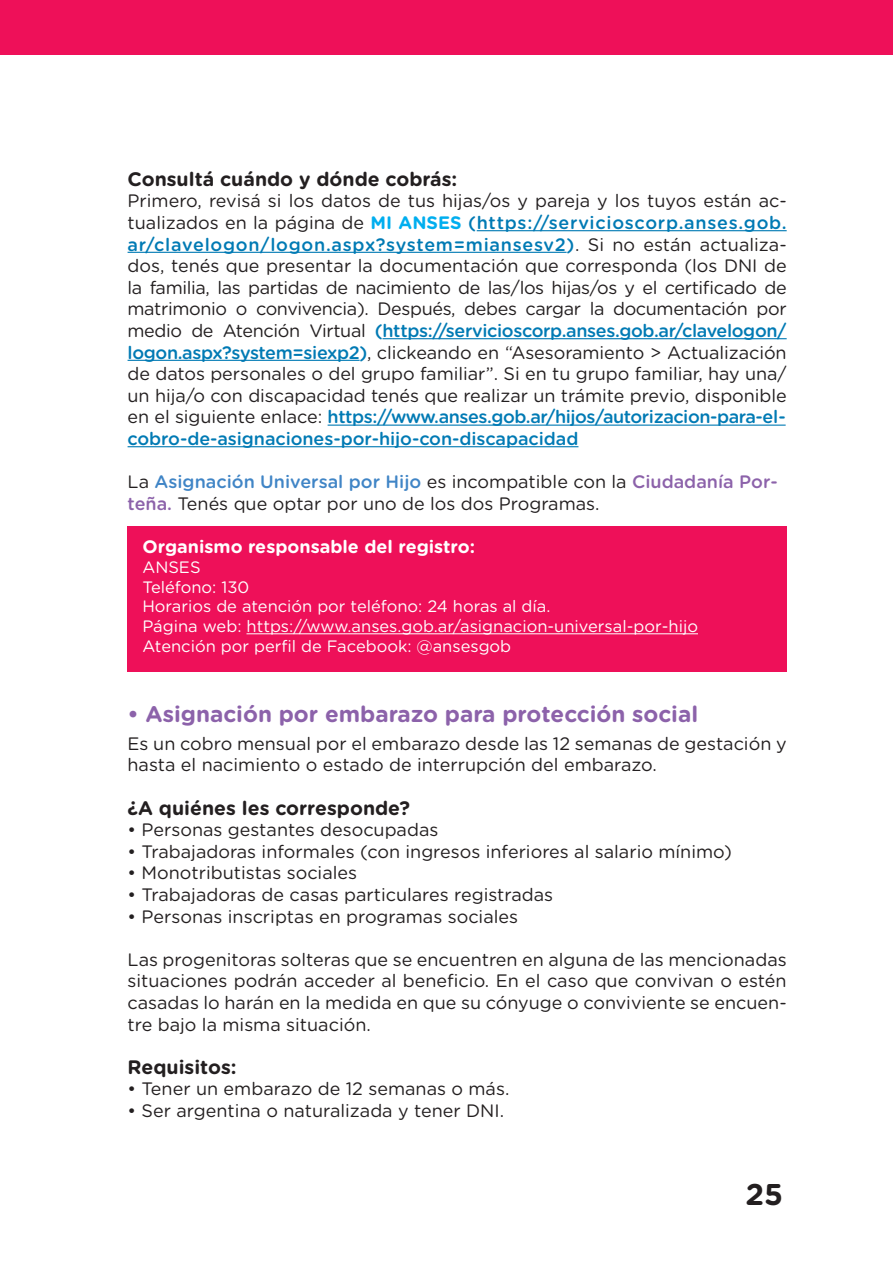
<style>
.page{position:relative;width:893px;height:1263px;background:#fff}
.page>*{position:absolute;margin:0;border:0;box-sizing:border-box;transform-origin:0 0}
.t1{font:700 30px "Gotham Rounded";color:#231f20}
.t2{font:700 22.5px "Gotham Rounded";color:#8c62aa}
.t3{font:700 19.5px "Gotham Rounded";color:#231f20}
.t4{font:18px/21.6px "Gotham Rounded";color:#231f20;text-align:justify}
.t5{font:700 18px "Gotham Rounded";color:#fff}
.t6{font:16.5px/19.8px "Gotham Rounded";color:#fff}
.s1{font-weight:700;color:#00aeef}
.s2{font-weight:500;color:#007ab4}
.s3{font-weight:500;color:#4085c6}
.s4{font-weight:500;color:#8c62aa}
</style>
<div class="page">
<div style="left:128px;top:526px;width:659px;height:146px;background:#ee1059"></div>
<div style="left:0;top:0;width:893px;height:55px;background:#ee1059"></div>
<hr style="left:477px;top:230px;width:310px;height:1px;background:#007ab4">
<hr style="left:128px;top:252px;width:439px;height:1px;background:#007ab4">
<hr style="left:382px;top:338px;width:405px;height:1px;background:#007ab4">
<hr style="left:128px;top:360px;width:232px;height:1px;background:#007ab4">
<hr style="left:328px;top:425px;width:458px;height:1px;background:#007ab4">
<hr style="left:128px;top:446px;width:450px;height:1px;background:#007ab4">
<hr style="left:247px;top:633px;width:451px;height:1px;background:#fff">
<p class="t3" style="left:128px;top:164px;width:331px">Consultá cuándo y dónde cobrás:</p>
<p class="t4" style="left:128px;top:189px;width:661px">Primero, revisá si los datos de tus hijas/os y pareja y los tuyos están ac&shy;tualizados en la página de <span class="s1">MI ANSES</span> <span class="s2">(https://servicioscorp.anses.gob. ar/clavelogon/logon.aspx?system=miansesv2)</span>. Si no están actualiza&shy;dos, tenés que presentar la documentación que corresponda (los DNI de la familia, las partidas de nacimiento de las/los hijas/os y el certificado de matrimonio o convivencia). Después, debes cargar la documentación por medio de Atención Virtual <span class="s2">(https://servicioscorp.anses.gob.ar/clavelogon/ logon.aspx?system=siexp2)</span>, clickeando en “Asesoramiento &gt; Actualización de datos personales o del grupo familiar”. Si en tu grupo familiar, hay una/ un hija/o con discapacidad tenés que realizar un trámite previo, disponible en el siguiente enlace: <span class="s2">https://www.anses.gob.ar/hijos/autorizacion-para-el&shy;cobro-de-asignaciones-por-hijo-con-discapacidad</span></p>
<p class="t4" style="left:128px;top:470px;width:652px">La <span class="s3">Asignación Universal por Hijo</span> es incompatible con la <span class="s4">Ciudadanía Por&shy;teña.</span> Tenés que optar por uno de los dos Programas.</p>
<p class="t5" style="left:142px;top:533px;width:334px">Organismo responsable del registro:</p>
<p class="t6" style="left:142px;top:556px;width:557px">ANSES<br>Teléfono: 130<br>Horarios de atención por teléfono: 24 horas al día.<br>Página web: https://www.anses.gob.ar/asignacion-universal-por-hijo Atención por perfil de Facebook: @ansesgob</p>
<p class="t2" style="left:128px;top:698px;width:572px">• Asignación por embarazo para protección social</p>
<p class="t4" style="left:128px;top:732px;width:661px">Es un cobro mensual por el embarazo desde las 12 semanas de gestación y hasta el nacimiento o estado de interrupción del embarazo.</p>
<p class="t3" style="left:128px;top:793px;width:284px">¿A quiénes les corresponde?</p>
<p class="t4" style="left:128px;top:818px;width:312px">• Personas gestantes desocupadas</p>
<p class="t4" style="left:128px;top:840px;width:606px">• Trabajadoras informales (con ingresos inferiores al salario mínimo)</p>
<p class="t4" style="left:128px;top:861px;width:231px">• Monotributistas sociales</p>
<p class="t4" style="left:128px;top:883px;width:427px">• Trabajadoras de casas particulares registradas</p>
<p class="t4" style="left:128px;top:905px;width:392px">• Personas inscriptas en programas sociales</p>
<p class="t4" style="left:128px;top:948px;width:661px">Las progenitoras solteras que se encuentren en alguna de las mencionadas situaciones podrán acceder al beneficio. En el caso que convivan o estén casadas lo harán en la medida en que su cónyuge o conviviente se encuen&shy;tre bajo la misma situación.</p>
<p class="t3" style="left:128px;top:1052px;width:111px">Requisitos:</p>
<p class="t4" style="left:128px;top:1077px;width:383px">• Tener un embarazo de 12 semanas o más.</p>
<p class="t4" style="left:128px;top:1099px;width:378px">• Ser argentina o naturalizada y tener DNI.</p>
<h1 class="t1" style="left:745px;top:1172px;width:39px">25</h1>
</div>
